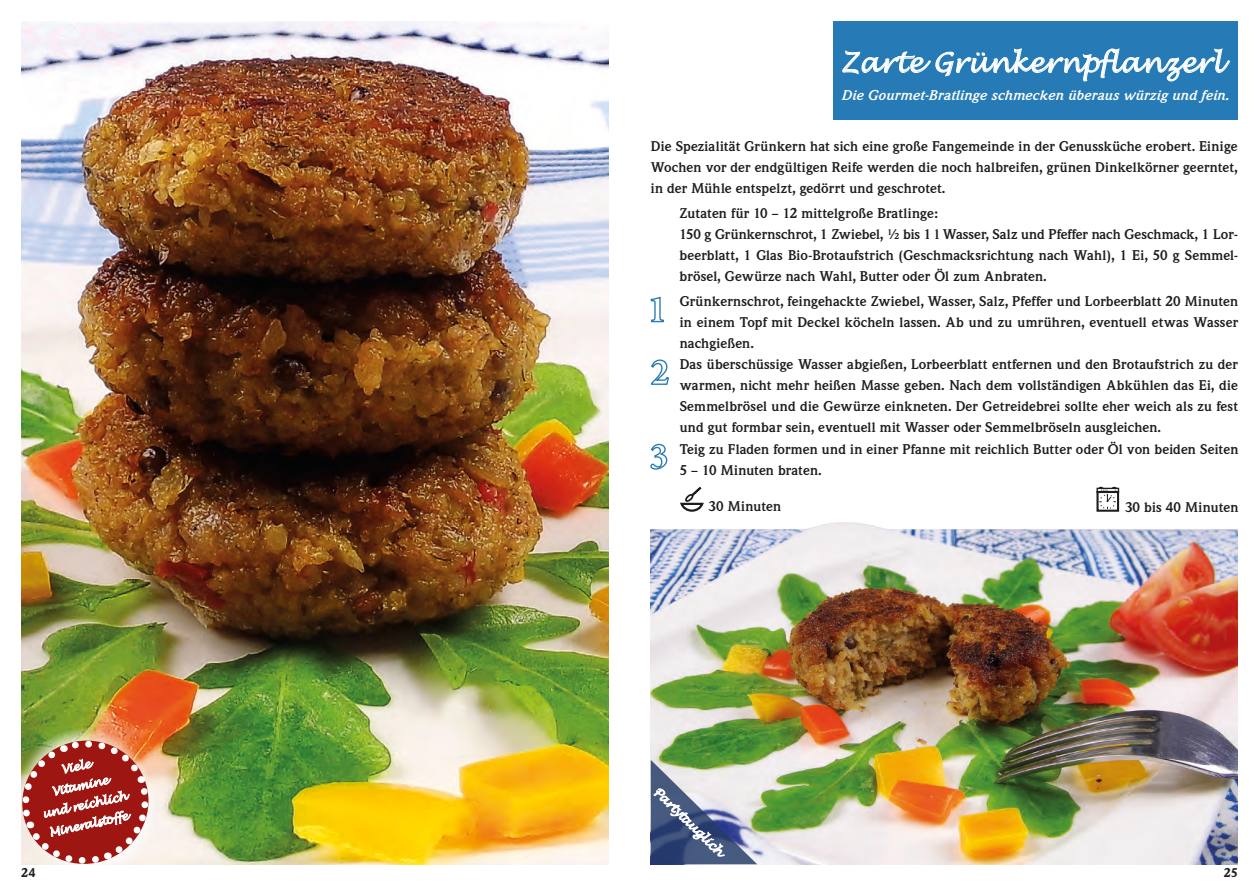
<style>
.page{position:relative;width:1259px;height:893px;background:#fff}
.page>*{position:absolute;margin:0;border:0;box-sizing:border-box;transform-origin:0 0}
.t1{font:italic 27px "Lucida Handwriting";letter-spacing:.01em;color:#fff}
.t2{font:700 13.5px/21.1px "Weidemann SB";letter-spacing:.005em;color:#1d1d1b}
.t3{font:italic 700 13.5px "Weidemann SB";letter-spacing:.01em;color:#fff}
.t4{font:italic 12px "Lucida Handwriting";color:#fff}
.t5{font:900 12px "Weidemann SB";color:#1d1d1b}
.t6{font:italic 11.25px/19.6px "Lucida Handwriting";color:#fff;text-align:center}
</style>
<div class="page">
<img style="left:21px;top:21px;width:587px;height:843px">
<img style="left:651px;top:522px;width:586px;height:342px">
<div style="left:833px;top:21px;width:404px;height:99px;background:#267ab5"></div>
<svg style="left:842px;top:48px;width:388px;height:34px"></svg>
<svg style="left:680px;top:486px;width:24px;height:26px"></svg>
<div style="left:1096px;top:491px;width:23px;height:21px;border:2px solid #1d1d1b"></div>
<div style="left:1096px;top:488px;width:23px;height:5px;border:1px solid #1d1d1b"></div>
<svg style="left:1098px;top:487px;width:18px;height:22px"></svg>
<svg style="left:650px;top:296px;width:14px;height:27px"></svg>
<svg style="left:651px;top:359px;width:18px;height:26px"></svg>
<svg style="left:650px;top:443px;width:18px;height:27px"></svg>
<svg style="left:21px;top:725px;width:140px;height:140px"></svg>
<svg style="left:651px;top:760px;width:106px;height:104px"></svg>
<h1 class="t1" style="left:841px;top:46px;width:382px">Zarte Grünkernpflanzerl</h1>
<p class="t3" style="left:842px;top:87px;width:389px">Die Gourmet-Bratlinge schmecken überaus würzig und fein.</p>
<p class="t2" style="left:651px;top:135px;width:588px;text-align:justify">Die Spezialität Grünkern hat sich eine große Fangemeinde in der Genussküche erobert. Einige Wochen vor der endgültigen Reife werden die noch halbreifen, grünen Dinkelkörner geerntet, in der Mühle entspelzt, gedörrt und geschrotet.</p>
<p class="t2" style="left:679px;top:202px;width:560px">Zutaten für 10 – 12 mittelgroße Bratlinge:<br>150 g Grünkernschrot, 1 Zwiebel, ½ bis 1 l Wasser, Salz und Pfeffer nach Geschmack, 1 Lor&shy;beerblatt, 1 Glas Bio-Brotaufstrich (Geschmacksrichtung nach Wahl), 1 Ei, 50 g Semmel&shy;brösel, Gewürze nach Wahl, Butter oder Öl zum Anbraten.</p>
<p class="t2" style="left:679px;top:290px;width:560px">Grünkernschrot, feingehackte Zwiebel, Wasser, Salz, Pfeffer und Lorbeerblatt 20 Minuten in einem Topf mit Deckel köcheln lassen. Ab und zu umrühren, eventuell etwas Wasser nachgießen.<br>Das überschüssige Wasser abgießen, Lorbeerblatt entfernen und den Brotaufstrich zu der warmen, nicht mehr heißen Masse geben. Nach dem vollständigen Abkühlen das Ei, die Semmelbrösel und die Gewürze einkneten. Der Getreidebrei sollte eher weich als zu fest und gut formbar sein, eventuell mit Wasser oder Semmelbröseln ausgleichen.<br>Teig zu Fladen formen und in einer Pfanne mit reichlich Butter oder Öl von beiden Seiten 5 – 10 Minuten braten.</p>
<p class="t6" style="left:32px;top:766px;width:88px;rotate:-12deg">Viele<br>Vitamine und reichlich<br>Mineralstoffe</p>
<p class="t2" style="left:708px;top:496px;width:74px">30 Minuten</p>
<p class="t2" style="left:1125px;top:496px;width:115px">30 bis 40 Minuten</p>
<p class="t4" style="left:661px;top:785px;width:93px;rotate:44deg">Partytauglich</p>
<p class="t5" style="left:21px;top:866px;width:16px">24</p>
<p class="t5" style="left:1223px;top:865px;width:16px">25</p>
</div>
